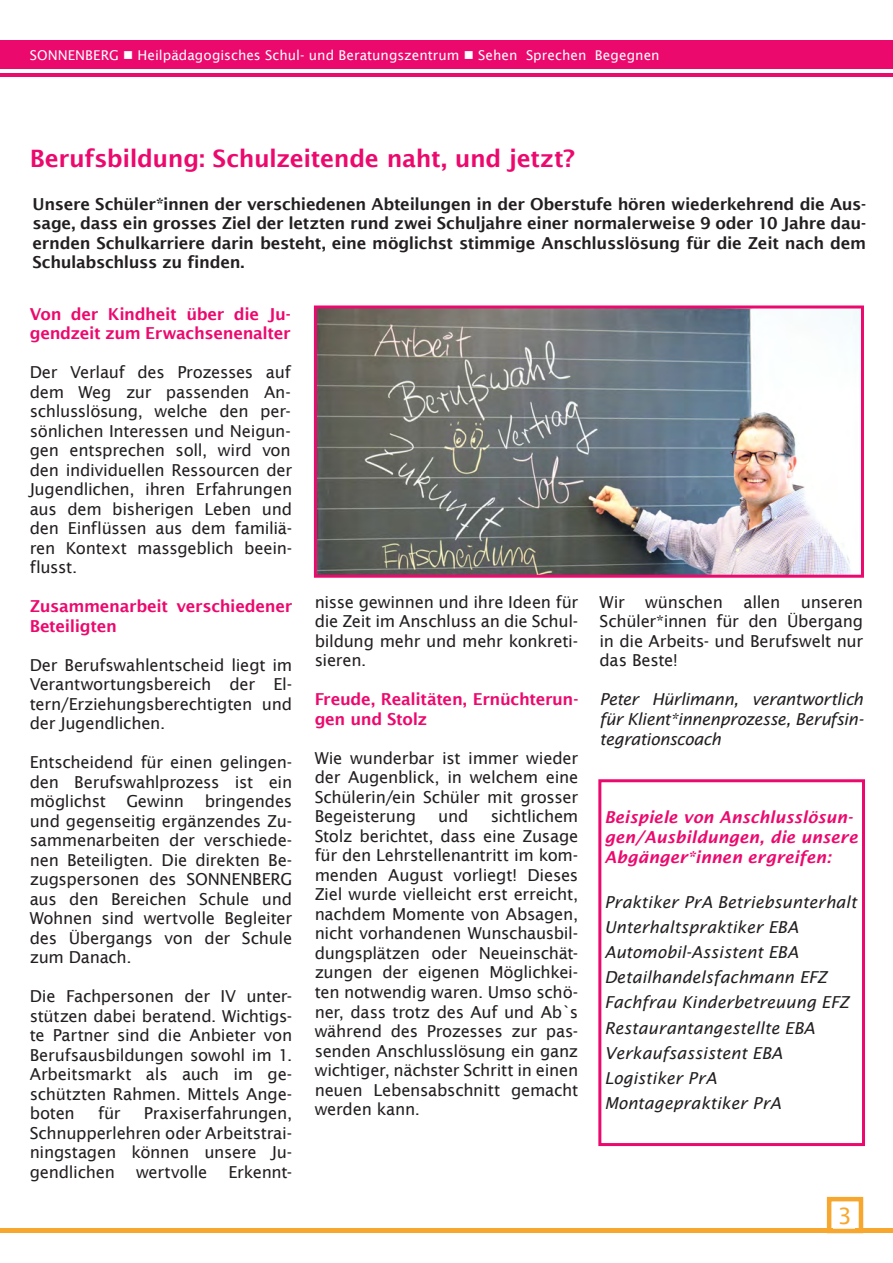
<style>
.page{position:relative;width:893px;height:1263px;background:#fff}
.page>*{position:absolute;margin:0;border:0;box-sizing:border-box;transform-origin:0 0}
._01_Titel{font:600 24px "Lucida Sans";letter-spacing:-.015em;color:#ec096d}
.t1{font:22.5px "Lucida Sans";color:#f7a72d}
.t2{font:16.5px/19.5px "Lucida Sans";letter-spacing:-.015em;color:#231f20;text-align:justify}
.t3{font:600 16.5px/19.5px "Lucida Sans";letter-spacing:-.02em;color:#231f20;text-align:justify}
.t4{font:italic 16.5px/19.5px "Lucida Sans";color:#231f20;text-align:justify}
.t5{font:600 16.5px/19.5px "Lucida Sans";letter-spacing:-.02em;color:#ec096d}
.t6{font:italic 600 16.5px/19.8px "Lucida Sans";color:#ec096d}
.t7{font:13.5px "Lucida Sans";letter-spacing:.005em;color:#fff}
</style>
<div class="page">
<hr style="left:0;top:73px;width:893px;height:3px;background:#ec096d">
<div style="left:0;top:40px;width:893px;height:29px;background:#ec096d"></div>
<hr style="left:855px;top:1229px;width:38px;height:4px;background:#f7a72d">
<hr style="left:0;top:1229px;width:833px;height:4px;background:#f7a72d">
<div style="left:827px;top:1197px;width:36px;height:36px;border:4px solid #f7a72d"></div>
<img style="left:318px;top:309px;width:542px;height:265px">
<div style="left:314px;top:305px;width:550px;height:273px;border:3px solid #ec096d"></div>
<div style="left:598px;top:779px;width:267px;height:367px;border:3px solid #ec096d"></div>
<p class="t7" style="left:30px;top:48px;width:631px">SONNENBERG ■ Heilpädagogisches Schul- und Beratungszentrum ■ Sehen Sprechen Begegnen</p>
<p class="_01_Titel" style="left:30px;top:145px;width:547px">Berufsbildung: Schulzeitende naht, und jetzt?</p>
<p class="t3" style="left:33px;top:194px;width:835px">Unsere Schüler*innen der verschiedenen Abteilungen in der Oberstufe hören wiederkehrend die Aus&shy;sage, dass ein grosses Ziel der letzten rund zwei Schuljahre einer normalerweise 9 oder 10 Jahre dau&shy;ernden Schulkarriere darin besteht, eine möglichst stimmige Anschlusslösung für die Zeit nach dem Schulabschluss zu finden.</p>
<p class="t5" style="left:30px;top:304px;width:263px">Von der Kindheit über die Ju&shy;gendzeit zum Erwachsenenalter</p>
<p class="t2" style="left:30px;top:363px;width:264px">Der Verlauf des Prozesses auf dem Weg zur passenden An&shy;schlusslösung, welche den per&shy;sönlichen Interessen und Neigun&shy;gen entsprechen soll, wird von den individuellen Ressourcen der Jugendlichen, ihren Erfahrungen aus dem bisherigen Leben und den Einflüssen aus dem familiä&shy;ren Kontext massgeblich beein&shy;flusst.</p>
<p class="t5" style="left:30px;top:597px;width:264px">Zusammenarbeit verschiedener<br>Beteiligten</p>
<p class="t2" style="left:30px;top:655px;width:264px">Der Berufswahlentscheid liegt im Verantwortungsbereich der El&shy;tern/Erziehungsberechtigten und der Jugendlichen.</p>
<p class="t2" style="left:30px;top:753px;width:264px">Entscheidend für einen gelingen&shy;den Berufswahlprozess ist ein möglichst Gewinn bringendes und gegenseitig ergänzendes Zu&shy;sammenarbeiten der verschiede&shy;nen Beteiligten. Die direkten Be&shy;zugspersonen des SONNENBERG aus den Bereichen Schule und Wohnen sind wertvolle Begleiter des Übergangs von der Schule zum Danach.</p>
<p class="t2" style="left:30px;top:987px;width:264px">Die Fachpersonen der IV unter&shy;stützen dabei beratend. Wichtigs&shy;te Partner sind die Anbieter von Berufsausbildungen sowohl im 1.<br>Arbeitsmarkt als auch im ge&shy;schützten Rahmen. Mittels Ange&shy;boten</p>
<p class="t2" style="left:315px;top:592px;width:265px">nisse gewinnen und ihre Ideen für die Zeit im Anschluss an die Schul&shy;bildung mehr und mehr konkreti&shy;sieren.</p>
<p class="t5" style="left:315px;top:690px;width:265px">Freude, Realitäten, Ernüchterun&shy;gen und Stolz</p>
<p class="t2" style="left:315px;top:748px;width:265px">Wie wunderbar ist immer wieder der Augenblick, in welchem eine Schülerin/ein Schüler mit grosser Begeisterung</p>
<p class="t2" style="left:600px;top:592px;width:265px">Wir wünschen allen unseren Schüler*innen für den Übergang in die Arbeits- und Berufswelt nur das Beste!</p>
<p class="t4" style="left:600px;top:690px;width:265px">Peter Hürlimann, verantwortlich für Klient*innenprozesse, Berufsin&shy;tegrationscoach</p>
<p class="t2" style="left:315px;top:807px;width:265px;text-indent:176px">sichtlichem Stolz berichtet, dass eine Zusage für den Lehrstellenantritt im kom&shy;menden August vorliegt! Dieses Ziel wurde vielleicht erst erreicht, nachdem Momente von Absagen, nicht vorhandenen Wunschausbil&shy;dungsplätzen oder Neueinschät&shy;zungen der eigenen Möglichkei&shy;ten notwendig waren. Umso schö&shy;ner, dass trotz des Auf und Ab`s während des Prozesses zur pas&shy;senden Anschlusslösung ein ganz wichtiger, nächster Schritt in einen neuen Lebensabschnitt gemacht werden kann.</p>
<p class="t2" style="left:438px;top:807px;width:32px">und</p>
<p class="t6" style="left:604px;top:807px;width:255px">Beispiele von Anschlusslösun&shy;gen/Ausbildungen, die unsere<br>Abgänger*innen ergreifen:</p>
<p class="t4" style="left:604px;top:892px;width:254px">Praktiker PrA Betriebsunterhalt</p>
<p class="t4" style="left:604px;top:917px;width:196px">Unterhaltspraktiker EBA</p>
<p class="t4" style="left:604px;top:942px;width:196px">Automobil-Assistent EBA</p>
<p class="t4" style="left:604px;top:967px;width:224px">Detailhandelsfachmann EFZ</p>
<p class="t4" style="left:604px;top:993px;width:246px">Fachfrau Kinderbetreuung EFZ</p>
<p class="t4" style="left:604px;top:1018px;width:212px">Restaurantangestellte EBA</p>
<p class="t4" style="left:604px;top:1043px;width:180px">Verkaufsassistent EBA</p>
<p class="t4" style="left:604px;top:1068px;width:114px">Logistiker PrA</p>
<p class="t4" style="left:604px;top:1093px;width:178px">Montagepraktiker PrA</p>
<p class="t2" style="left:30px;top:1104px;width:264px;text-indent:114px">Praxiserfahrungen, Schnupperlehren oder Arbeitstrai&shy;ningstagen können unsere Ju&shy;gendlichen</p>
<p class="t2" style="left:98px;top:1104px;width:24px">für</p>
<p class="t2" style="left:136px;top:1162px;width:73px">wertvolle</p>
<p class="t2" style="left:229px;top:1162px;width:65px">Erkennt-</p>
<p class="t1" style="left:838px;top:1203px;width:16px">3</p>
</div>
